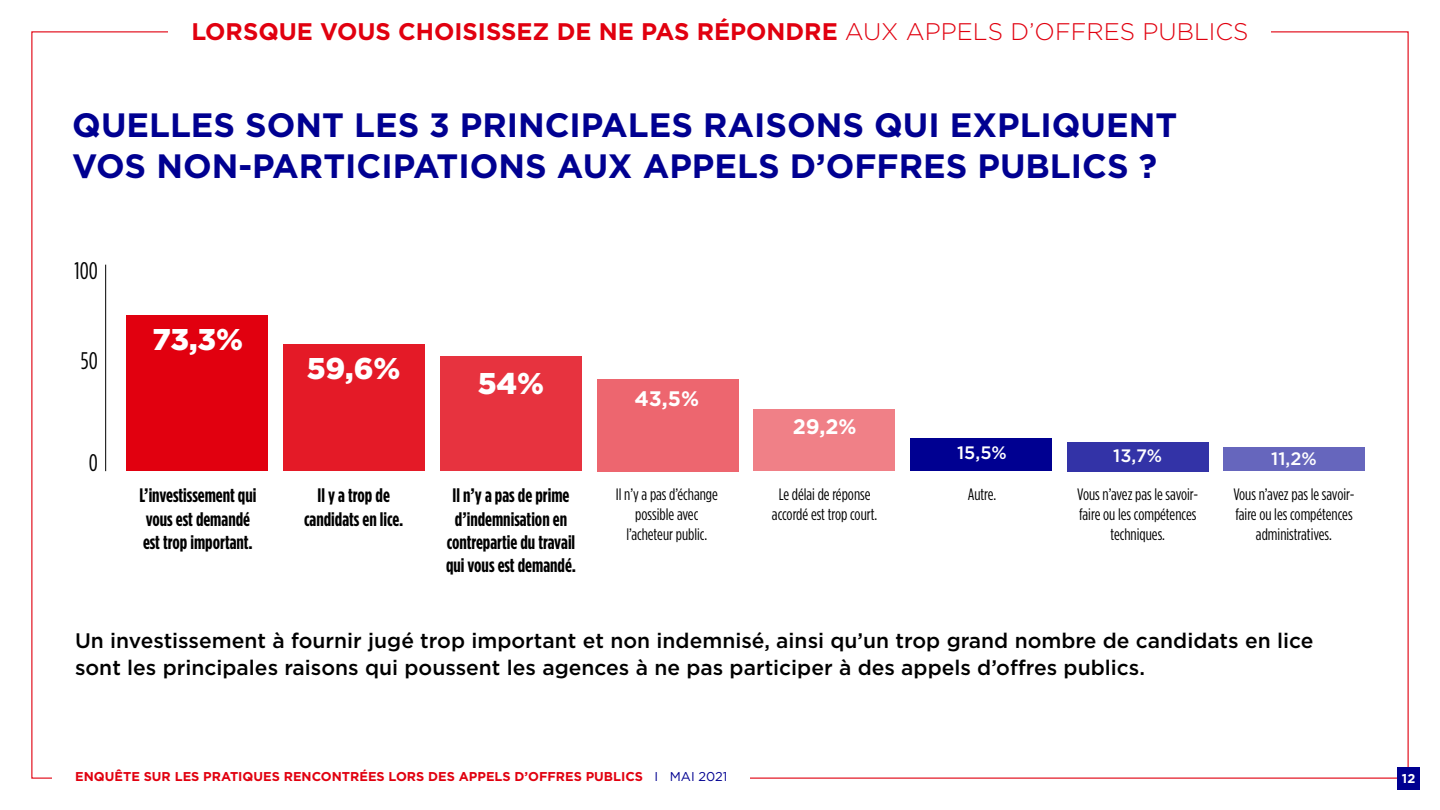
<style>
.page{position:relative;width:1440px;height:810px;background:#fff}
.page>*{position:absolute;margin:0;border:0;box-sizing:border-box;transform-origin:0 0}
.t1{font:700 33.75px/41.2px "Gotham";color:#000091}
.t2{font:900 30px "Gotham";color:#fff}
.t3{font:700 24px "Gotham";color:#e1000f}
.t4{font:24px "Gotham Condensed";color:#000}
.t5{font:500 21px/27px "Gotham";color:#000}
.t6{font:700 21px "Gotham";color:#fff}
.t7{font:700 19.5px/23.4px "Gotham Condensed";color:#000;text-align:center}
.t8{font:500 18px "Gotham";color:#fff}
.t9{font:16.5px/19.8px "Gotham Condensed";color:#000;text-align:center}
.t10{font:700 12.83px "Gotham";color:#e1000f}
.t11{font:700 12.83px "Gotham";color:#fff}
.s1{font-weight:300}
.s2{font-weight:400;color:#000091}
</style>
<div class="page">
<div style="left:1397px;top:767px;width:23px;height:23px;background:#000091"></div>
<div style="left:1224px;top:447px;width:141px;height:24px;background:#6666bd"></div>
<div style="left:1067px;top:442px;width:141px;height:29px;background:#3333a7"></div>
<div style="left:910px;top:438px;width:142px;height:33px;background:#000091"></div>
<div style="left:754px;top:409px;width:141px;height:62px;background:#f08087"></div>
<div style="left:597px;top:379px;width:141px;height:92px;background:#ed666f"></div>
<div style="left:440px;top:357px;width:141px;height:114px;background:#e7333f"></div>
<div style="left:283px;top:345px;width:142px;height:126px;background:#e41a27"></div>
<div style="left:127px;top:316px;width:141px;height:155px;background:#e1000f"></div>
<hr style="left:105px;top:265px;width:1px;height:206px;background:#000">
<h3 class="t3" style="left:191px;top:16px;width:1059px">LORSQUE VOUS CHOISISSEZ DE NE PAS RÉPONDRE <span class="s1">AUX APPELS D’OFFRES PUBLICS</span></h3>
<h1 class="t1" style="left:72px;top:104px;width:1106px">QUELLES SONT LES 3 PRINCIPALES RAISONS QUI EXPLIQUENT<br>VOS NON-PARTICIPATIONS AUX APPELS D’OFFRES PUBLICS ?</h1>
<h3 class="t4" style="left:74px;top:257px;width:25px">100</h3>
<h3 class="t4" style="left:81px;top:347px;width:18px">50</h3>
<h2 class="t2" style="left:153px;top:319px;width:92px">73,3%</h2>
<h2 class="t2" style="left:307px;top:348px;width:95px">59,6%</h2>
<h2 class="t2" style="left:478px;top:363px;width:68px">54%</h2>
<p class="t6" style="left:634px;top:384px;width:66px">43,5%</p>
<p class="t6" style="left:793px;top:413px;width:65px">29,2%</p>
<p class="t8" style="left:957px;top:441px;width:51px">15,5%</p>
<p class="t8" style="left:1113px;top:444px;width:50px">13,7%</p>
<h3 class="t4" style="left:89px;top:449px;width:11px">0</h3>
<p class="t8" style="left:1271px;top:447px;width:47px">11,2%</p>
<p class="t7" style="left:139px;top:484px;width:119px;text-align:left">L’investissement qui vous est demandé est trop important.</p>
<p class="t7" style="left:304px;top:484px;width:101px">Il y a trop de candidats en lice.</p>
<p class="t7" style="left:446px;top:484px;width:131px">Il n’y a pas de prime d’indemnisation en contrepartie du travail qui vous est demandé.</p>
<p class="t9" style="left:616px;top:484px;width:104px">Il n’y a pas d’échange possible avec l’acheteur public.</p>
<p class="t9" style="left:772px;top:484px;width:107px">Le délai de réponse accordé est trop court.</p>
<p class="t9" style="left:968px;top:484px;width:30px">Autre.</p>
<p class="t9" style="left:1077px;top:484px;width:123px">Vous n’avez pas le savoir&shy;faire ou les compétences techniques.</p>
<p class="t9" style="left:1233px;top:484px;width:123px">Vous n’avez pas le savoir&shy;faire ou les compétences administratives.</p>
<p class="t5" style="left:75px;top:627px;width:1240px">Un investissement à fournir jugé trop important et non indemnisé, ainsi qu’un trop grand nombre de candidats en lice sont les principales raisons qui poussent les agences à ne pas participer à des appels d’offres publics.</p>
<p class="t10" style="left:75px;top:768px;width:654px">ENQUÊTE SUR LES PRATIQUES RENCONTRÉES LORS DES APPELS D’OFFRES PUBLICS <span class="s2">I MAI 2021</span></p>
<p class="t11" style="left:1402px;top:770px;width:15px">12</p>
</div>
